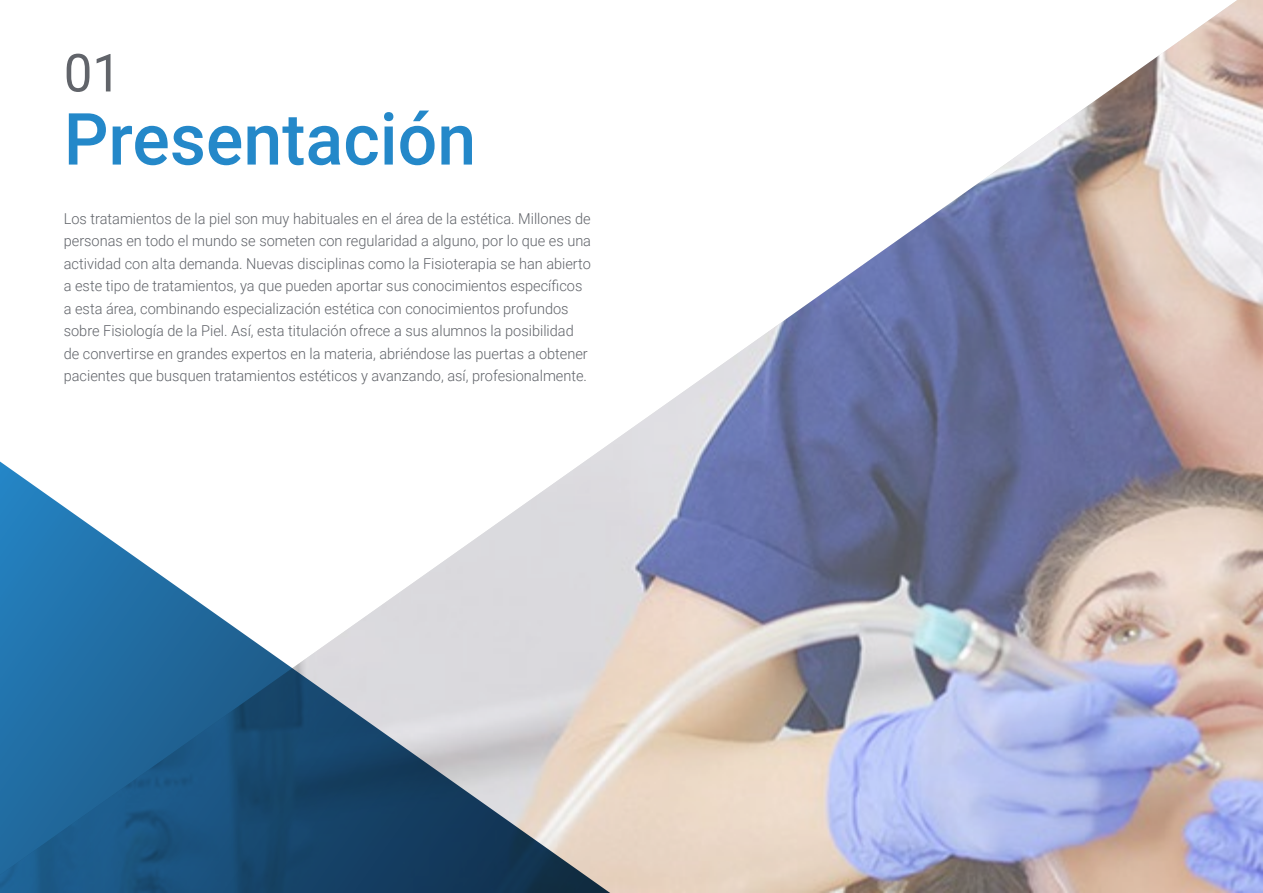
<style>
.page{position:relative;width:1263px;height:893px;background:#fff}
.page>*{position:absolute;margin:0;border:0;box-sizing:border-box;transform-origin:0 0}
.t1{font:500 72px "Roboto";color:#2488c9}
.t2{font:52.5px "Roboto";color:#61646a}
.t3{font:300 15px/22.5px "Roboto";color:#61646a}
</style>
<div class="page">
<img style="left:607px;top:0;width:656px;height:893px">
<svg style="left:0;top:446px;width:640px;height:447px"></svg>
<h2 class="t2" style="left:64px;top:36px;width:59px">01</h2>
<h1 class="t1" style="left:64px;top:89px;width:414px">Presentación</h1>
<p class="t3" style="left:64px;top:207px;width:529px">Los tratamientos de la piel son muy habituales en el área de la estética. Millones de personas en todo el mundo se someten con regularidad a alguno, por lo que es una actividad con alta demanda. Nuevas disciplinas como la Fisioterapia se han abierto a este tipo de tratamientos, ya que pueden aportar sus conocimientos específicos a esta área, combinando especialización estética con conocimientos profundos sobre Fisiología de la Piel. Así, esta titulación ofrece a sus alumnos la posibilidad de convertirse en grandes expertos en la materia, abriéndose las puertas a obtener pacientes que busquen tratamientos estéticos y avanzando, así, profesionalmente.</p>
</div>
